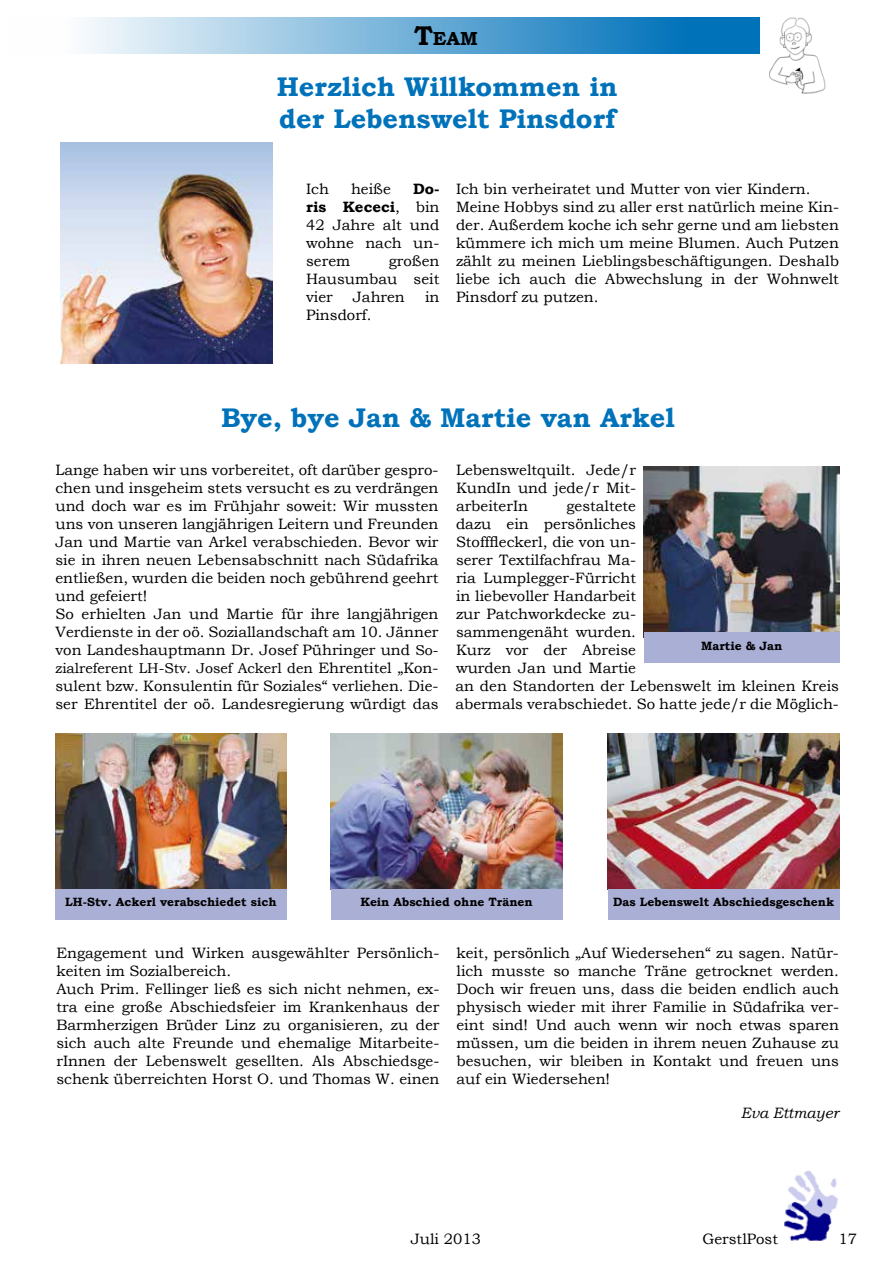
<style>
.page{position:relative;width:893px;height:1263px;background:#fff}
.page>*{position:absolute;margin:0;border:0;box-sizing:border-box;transform-origin:0 0}
.t1{font:700 27px/32.4px "Bookman Old Style";color:#0072ba}
.t2{font:700 18.9px "Bookman Old Style";color:#000}
.t3{font:15px/18px "Bookman Old Style";color:#000;text-align:justify}
.t4{font:italic 15px "Bookman Old Style";color:#000}
.t5{font:14.25px "Bookman Old Style";color:#000}
.t6{font:700 12px "Bookman Old Style";color:#000}
.s1{font-size:27px}
.s2{font-weight:700}
.s3{font-size:14.25px}
.s4{font-size:15px}
</style>
<div class="page">
<img style="left:784px;top:1170px;width:54px;height:70px">
<div style="left:9px;top:17px;width:750px;height:37px;background:linear-gradient(to right,#fff,#0066b4)"></div>
<img style="left:769px;top:17px;width:57px;height:77px">
<img style="left:60px;top:142px;width:213px;height:221px">
<img style="left:644px;top:466px;width:195px;height:166px">
<img style="left:55px;top:734px;width:232px;height:155px">
<img style="left:331px;top:734px;width:231px;height:155px">
<img style="left:608px;top:734px;width:231px;height:155px">
<div style="left:644px;top:632px;width:195px;height:31px;background:#aaafd5"></div>
<div style="left:55px;top:889px;width:232px;height:31px;background:#aaafd5"></div>
<div style="left:331px;top:889px;width:231px;height:31px;background:#aaafd5"></div>
<div style="left:608px;top:889px;width:231px;height:31px;background:#aaafd5"></div>
<p class="t2" style="left:414px;top:25px;width:65px"><span class="s1">T</span>EAM</p>
<h1 class="t1" style="left:277px;top:70px;width:342px">Herzlich Willkommen in der Lebenswelt Pinsdorf</h1>
<p class="t3" style="left:306px;top:180px;width:24px">Ich</p>
<p class="t3" style="left:351px;top:180px;width:41px">heiße</p>
<p class="t3" style="left:306px;top:180px;width:135px;text-indent:107px"><span class="s2">Do&shy;ris Kececi</span>, bin 42 Jahre alt und wohne nach un&shy;serem</p>
<p class="t3" style="left:306px;top:252px;width:135px;text-indent:83px">großen Hausumbau seit vier</p>
<p class="t3" style="left:353px;top:288px;width:53px">Jahren</p>
<p class="t3" style="left:425px;top:288px;width:16px">in</p>
<p class="t3" style="left:306px;top:306px;width:67px">Pinsdorf.</p>
<p class="t3" style="left:456px;top:180px;width:384px;text-align:left">Ich bin verheiratet und Mutter von vier Kindern.<br>Meine Hobbys sind zu aller erst natürlich meine Kin&shy;der. Außerdem koche ich sehr gerne und am liebsten kümmere ich mich um meine Blumen. Auch Putzen zählt zu meinen Lieblingsbeschäftigungen. Deshalb liebe ich auch die Abwechslung in der Wohnwelt Pinsdorf zu putzen.</p>
<h1 class="t1" style="left:221px;top:401px;width:455px">Bye, bye Jan &amp; Martie van Arkel</h1>
<p class="t3" style="left:56px;top:460px;width:384px;text-align:left">Lange haben wir uns vorbereitet, oft darüber gespro&shy;chen und insgeheim stets versucht es zu verdrängen und doch war es im Frühjahr soweit: Wir mussten uns von unseren langjährigen Leitern und Freunden Jan und Martie van Arkel verabschieden. Bevor wir sie in ihren neuen Lebensabschnitt nach Südafrika entließen, wurden die beiden noch gebührend geehrt und gefeiert!<br>So erhielten Jan und Martie für ihre langjährigen Verdienste in der oö. Soziallandschaft am 10. Jänner von Landeshauptmann Dr. Josef Pühringer und <span class="s3">So-</span></p>
<p class="t5" style="left:56px;top:658px;width:384px">zialreferent LH-Stv. Josef Ackerl den <span class="s4">Ehrentitel „Kon-</span></p>
<p class="t3" style="left:56px;top:676px;width:384px">sulent bzw. Konsulentin für Soziales“ verliehen. Die&shy;ser Ehrentitel der oö. Landesregierung würdigt das</p>
<p class="t3" style="left:456px;top:461px;width:182px">Lebensweltquilt. Jede/r KundIn und jede/r Mit&shy;arbeiterIn</p>
<p class="t3" style="left:456px;top:497px;width:182px;text-indent:110px">gestaltete dazu ein persönliches Stofffleckerl, die von un&shy;serer Textilfachfrau Ma&shy;ria Lumplegger-Fürricht in liebevoller Handarbeit zur Patchworkdecke zu&shy;sammengenäht wurden.<br>Kurz vor der Abreise wurden Jan und Martie</p>
<p class="t6" style="left:701px;top:637px;width:83px">Martie &amp; Jan</p>
<p class="t3" style="left:455px;top:677px;width:385px">an den Standorten der Lebenswelt im kleinen Kreis abermals verabschiedet. So hatte jede/r die Möglich-</p>
<p class="t6" style="left:65px;top:894px;width:213px">LH-Stv. Ackerl verabschiedet sich</p>
<p class="t6" style="left:360px;top:894px;width:174px">Kein Abschied ohne Tränen</p>
<p class="t6" style="left:613px;top:894px;width:222px">Das Lebenswelt Abschiedsgeschenk</p>
<p class="t3" style="left:56px;top:944px;width:384px;text-align:left">Engagement und Wirken ausgewählter Persönlich&shy;keiten im Sozialbereich.<br>Auch Prim. Fellinger ließ es sich nicht nehmen, ex&shy;tra eine große Abschiedsfeier im Krankenhaus der Barmherzigen Brüder Linz zu organisieren, zu der sich auch alte Freunde und ehemalige Mitarbeite&shy;rInnen der Lebenswelt gesellten. Als Abschiedsge&shy;schenk überreichten Horst O. und Thomas W. einen</p>
<p class="t3" style="left:456px;top:944px;width:384px">keit, persönlich „Auf Wiedersehen“ zu sagen. Natür&shy;lich musste so manche Träne getrocknet werden.<br>Doch wir freuen uns, dass die beiden endlich auch physisch wieder mit ihrer Familie in Südafrika ver&shy;eint sind! Und auch wenn wir noch etwas sparen müssen, um die beiden in ihrem neuen Zuhause zu besuchen, wir bleiben in Kontakt und freuen uns auf ein Wiedersehen!</p>
<p class="t4" style="left:741px;top:1103px;width:100px">Eva Ettmayer</p>
<p class="t3" style="left:411px;top:1230px;width:72px">Juli 2013</p>
<p class="t3" style="left:702px;top:1230px;width:77px">GerstlPost</p>
<p class="t3" style="left:838px;top:1230px;width:20px">17</p>
</div>
